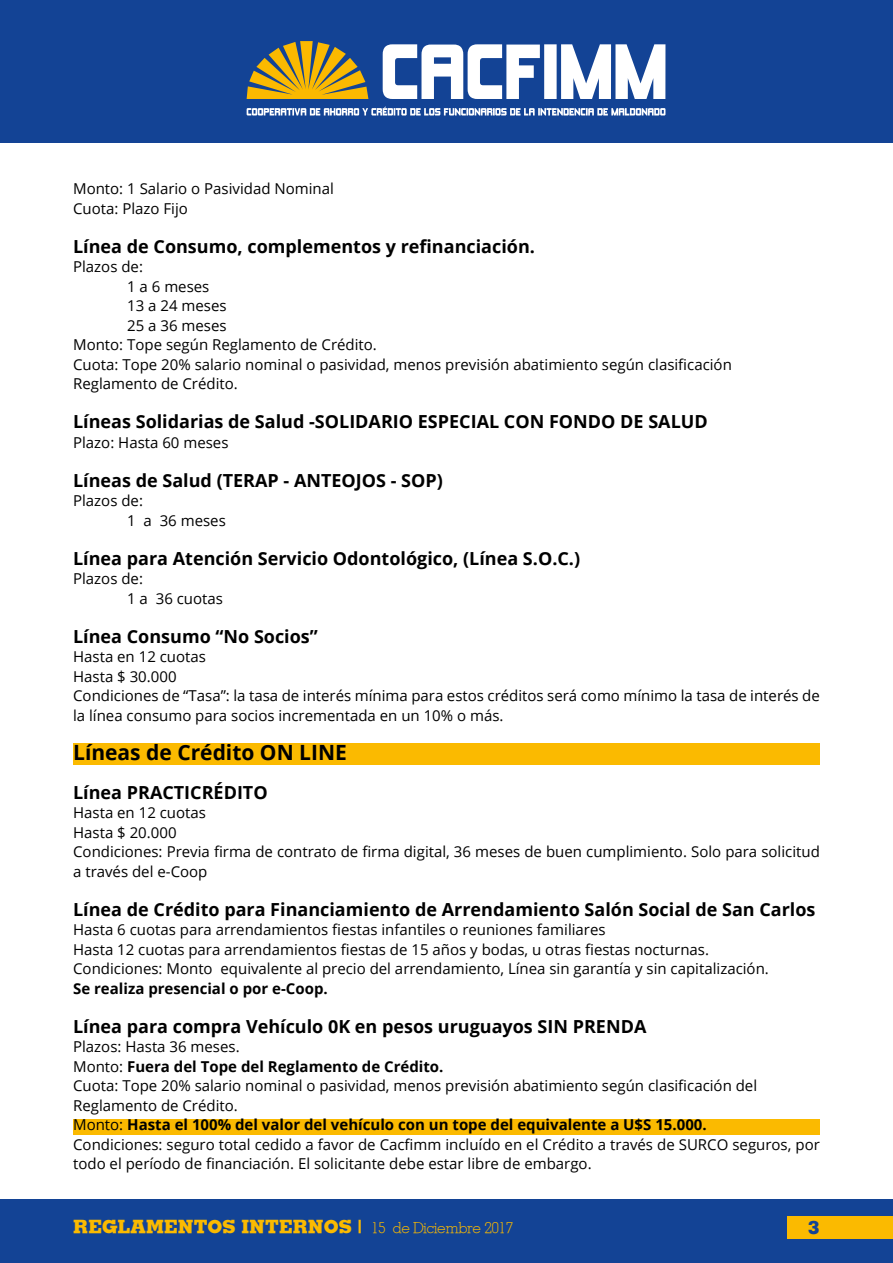
<style>
.page{position:relative;width:893px;height:1263px;background:#fff}
.page>*{position:absolute;margin:0;border:0;box-sizing:border-box;transform-origin:0 0}
.t1{font:700 21px "Open Sans";color:#000}
.t2{font:700 18px "Open Sans";color:#000}
.t3{font:18px "Jaak Black SSK";color:#fbba00}
.t4{font:18px "Jaak Black SSK";color:#134395}
.t5{font:15px/19.5px "Open Sans";color:#000}
.t6{font:700 15px "Open Sans";color:#000}
.s1{font-weight:700}
.s2{font-family:"Jaak Light SSK";font-size:15px}
</style>
<div class="page">
<div style="left:0;top:0;width:893px;height:142px;background:#134395"></div>
<svg style="left:247px;top:41px;width:121px;height:58px"></svg>
<svg style="left:383px;top:44px;width:282px;height:55px"></svg>
<svg style="left:247px;top:106px;width:418px;height:9px"></svg>
<div style="left:0;top:1199px;width:893px;height:64px;background:#134395"></div>
<div style="left:788px;top:1216px;width:105px;height:23px;background:#fbba00"></div>
<div style="left:73px;top:744px;width:747px;height:21px;background:#fbba00"></div>
<div style="left:73px;top:1119px;width:747px;height:15px;background:#fbba00"></div>
<p class="t5" style="left:73px;top:179px;width:262px">Monto: 1 Salario o Pasividad Nominal<br>Cuota: Plazo Fijo</p>
<p class="t2" style="left:73px;top:234px;width:463px">Línea de Consumo, complementos y refinanciación.</p>
<p class="t5" style="left:73px;top:257px;width:71px">Plazos de:</p>
<p class="t5" style="left:127px;top:276px;width:84px">1 a 6 meses</p>
<p class="t5" style="left:127px;top:296px;width:101px">13 a 24 meses</p>
<p class="t5" style="left:127px;top:315px;width:101px">25 a 36 meses</p>
<p class="t5" style="left:73px;top:335px;width:305px">Monto: Tope según Reglamento de Crédito.</p>
<p class="t5" style="left:73px;top:354px;width:660px">Cuota: Tope 20% salario nominal o pasividad, menos previsión abatimiento según clasificación</p>
<p class="t5" style="left:73px;top:374px;width:166px">Reglamento de Crédito.</p>
<p class="t2" style="left:73px;top:409px;width:636px">Líneas Solidarias de Salud -SOLIDARIO ESPECIAL CON FONDO DE SALUD</p>
<p class="t5" style="left:73px;top:432px;width:157px">Plazo: Hasta 60 meses</p>
<p class="t2" style="left:73px;top:468px;width:371px">Líneas de Salud (TERAP - ANTEOJOS - SOP)</p>
<p class="t5" style="left:127px;top:491px;width:100px;text-indent:-54px">Plazos de:<br>1 a 36 meses</p>
<p class="t2" style="left:73px;top:546px;width:508px">Línea para Atención Servicio Odontológico, (Línea S.O.C.)</p>
<p class="t5" style="left:127px;top:569px;width:97px;text-indent:-54px">Plazos de:<br>1 a 36 cuotas</p>
<p class="t2" style="left:73px;top:624px;width:246px">Línea Consumo “No Socios”</p>
<p class="t5" style="left:73px;top:647px;width:748px">Hasta en 12 cuotas<br>Hasta $ 30.000<br>Condiciones de “Tasa”: la tasa de interés mínima para estos créditos será como mínimo la tasa de interés de la línea consumo para socios incrementada en un 10% o más.</p>
<h1 class="t1" style="left:73px;top:737px;width:275px">Líneas de Crédito ON LINE</h1>
<p class="t2" style="left:73px;top:780px;width:196px">Línea PRACTICRÉDITO</p>
<p class="t5" style="left:73px;top:803px;width:748px">Hasta en 12 cuotas<br>Hasta $ 20.000<br>Condiciones: Previa firma de contrato de firma digital, 36 meses de buen cumplimiento. Solo para solicitud a través del e-Coop</p>
<p class="t2" style="left:73px;top:897px;width:744px">Línea de Crédito para Financiamiento de Arrendamiento Salón Social de San Carlos</p>
<p class="t5" style="left:73px;top:920px;width:697px">Hasta 6 cuotas para arrendamientos fiestas infantiles o reuniones familiares<br>Hasta 12 cuotas para arrendamientos fiestas de 15 años y bodas, u otras fiestas nocturnas.<br>Condiciones: Monto equivalente al precio del arrendamiento, Línea sin garantía y sin capitalización.</p>
<p class="t6" style="left:73px;top:978px;width:256px">Se realiza presencial o por e-Coop.</p>
<p class="t2" style="left:73px;top:1014px;width:575px">Línea para compra Vehículo 0K en pesos uruguayos SIN PRENDA</p>
<p class="t5" style="left:73px;top:1037px;width:748px">Plazos: Hasta 36 meses.<br>Monto: <span class="s1">Fuera del Tope del Reglamento de Crédito.<br></span>Cuota: Tope 20% salario nominal o pasividad, menos previsión abatimiento según clasificación del Reglamento de Crédito.<br>Monto: <span class="s1">Hasta el 100% del valor del vehículo con un tope del equivalente a U$S 15.000.<br></span>Condiciones: seguro total cedido a favor de Cacfimm incluído en el Crédito a través de SURCO seguros, por todo el período de financiación. El solicitante debe estar libre de embargo.</p>
<p class="t3" style="left:73px;top:1215px;width:441px">REGLAMENTOS INTERNOS | <span class="s2">15 de Diciembre 2017</span></p>
<p class="t4" style="left:808px;top:1215px;width:13px">3</p>
</div>
